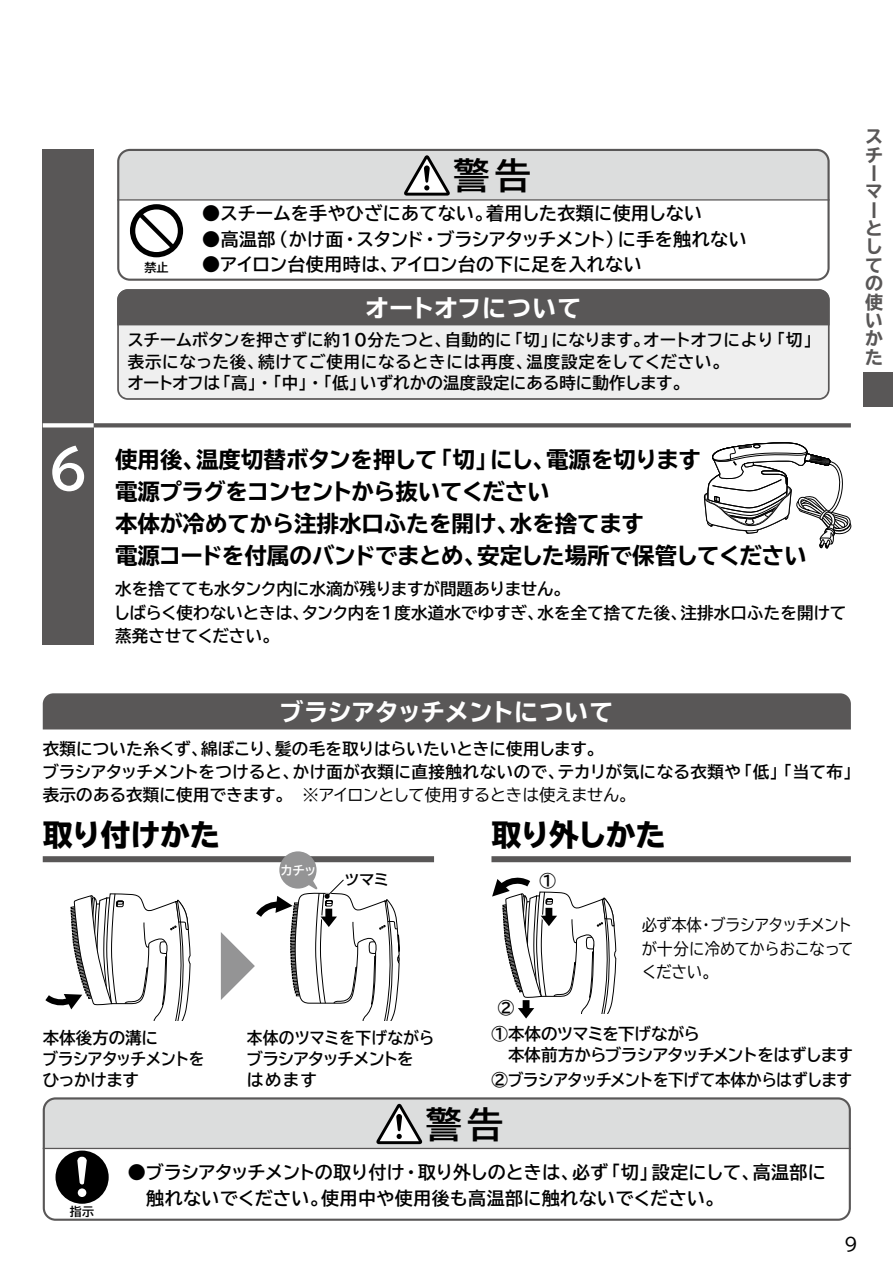
<style>
.page{position:relative;width:893px;height:1263px;background:#fff}
.page>*{position:absolute;margin:0;border:0;box-sizing:border-box;transform-origin:0 0}
.t1{font:700 52.5px "TBUD Go Std";color:#fff}
.t2{font:700 36px "TBUD Go Std";color:#000}
.t3{font:800 30px "TBUD Go Std";letter-spacing:-.04em;color:#000}
.t4{font:700 expanded 24px "TBUD Go Std";letter-spacing:-.01em;color:#fff}
.t5{font:700 expanded 24px "TBUD Go Std";letter-spacing:.015em;color:#fff}
.t6{font:700 expanded 22.5px/32px "TBUD Go Std";letter-spacing:-.01em;color:#000}
.t7{font:700 18px/25.5px "TBUD Go Std";letter-spacing:.015em;color:#000}
.t8{font:700 18px "TBUD Go Std";letter-spacing:-.015em;color:#000}
.t9{font:700 expanded 18px/18.3px "TBUD Go Std";color:#595757}
.t10{font:18px "TBUD Go Std";color:#000}
.t11{font:700 16.5px/23.4px "TBUD Go Std";color:#000}
.t12{font:700 16.5px/21.3px "TBUD Go Std";letter-spacing:-.04em;color:#000}
.t13{font:16.5px/23.4px "TBUD Go Std";letter-spacing:-.04em;color:#000;text-align:justify;scale:.93 1}
.t14{font:700 16.5px/21.3px "TBUD Go Std";letter-spacing:-.03em;color:#000;scale:.95 1}
.t15{font:700 16.5px/21.3px "TBUD Go Std";letter-spacing:-.03em;color:#000}
.t16{font:700 16.5px "TBUD Go Std";letter-spacing:-.045em;color:#000}
.t17{font:500 15px "Shin Go";color:#000}
.t18{font:700 12.45px "TBUD Go Std";color:#fff}
.t19{font:700 12px "TBUD Go Std";color:#000}
.s1{font-weight:400}
</style>
<div class="page">
<div style="left:43px;top:149px;width:51px;height:495px;background:#595757"></div>
<svg style="left:43px;top:423px;width:51px;height:4px"></svg>
<svg style="left:94px;top:423px;width:757px;height:4px;background:#626060"></svg>
<div style="left:864px;top:372px;width:29px;height:34px;background:#595757"></div>
<svg style="left:117px;top:257px;width:713px;height:24px"></svg>
<svg style="left:117px;top:149px;width:713px;height:108px"></svg>
<div style="left:117px;top:325px;width:713px;height:75px;background:#efefef"></div>
<div style="left:117px;top:289px;width:713px;height:36px;background:#595757"></div>
<svg style="left:703px;top:442px;width:148px;height:107px"></svg>
<div style="left:43px;top:856px;width:391px;height:6px;background:#595757"></div>
<div style="left:491px;top:856px;width:360px;height:6px;background:#595757"></div>
<svg style="left:43px;top:1204px;width:808px;height:17px"></svg>
<svg style="left:492px;top:877px;width:125px;height:142px"></svg>
<svg style="left:45px;top:893px;width:146px;height:128px"></svg>
<svg style="left:221px;top:851px;width:179px;height:170px"></svg>
<div style="left:43px;top:693px;width:808px;height:36px;background:#595757"></div>
<svg style="left:43px;top:1097px;width:808px;height:107px"></svg>
<h2 class="t2" style="left:454px;top:147px;width:79px">警告</h2>
<p class="t7" style="left:202px;top:201px;width:501px">●スチームを手やひざにあてない。着用した衣類に使用しない</p>
<p class="t8" style="left:202px;top:224px;width:546px">●高温部（かけ面・スタンド・ブラシアタッチメント）に手を触れない</p>
<p class="t19" style="left:144px;top:258px;width:26px">禁止</p>
<p class="t7" style="left:202px;top:252px;width:441px">●アイロン台使用時は、アイロン台の下に足を入れない</p>
<h3 class="t5" style="left:365px;top:295px;width:218px">オートオフについて</h3>
<p class="t11" style="left:127px;top:330px;width:694px;line-height:21.3px">スチームボタンを押さずに約10分たつと、自動的に「切」になります。オートオフにより「切」表示になった後、続けてご使用になるときには再度、温度設定をしてください。<br>オートオフは「高」・「中」・「低」いずれかの温度設定にある時に動作します。</p>
<p class="t9" style="left:865px;top:128px;width:19px">スチーマーとしての使いかた</p>
<h1 class="t1" style="left:48px;top:427px;width:43px">6</h1>
<h3 class="t6" style="left:115px;top:444px;width:693px">使用後、温度切替ボタンを押して「切」にし、電源を切ります<br>電源プラグをコンセントから抜いてください<br>本体が冷めてから注排水口ふたを開け、水を捨てます<br>電源コードを付属のバンドでまとめ、安定した場所で保管してください</h3>
<p class="t11" style="left:114px;top:577px;width:734px">水を捨てても水タンク内に水滴が残りますが問題ありません。<br>しばらく使わないときは、タンク内を1度水道水でゆすぎ、水を全て捨てた後、注排水口ふたを開けて蒸発させてください。</p>
<h3 class="t4" style="left:280px;top:699px;width:335px">ブラシアタッチメントについて</h3>
<p class="t11" style="left:42px;top:737px;width:819px">衣類についた糸くず、綿ぼこり、髪の毛を取りはらいたいときに使用します。<br>ブラシアタッチメントをつけると、かけ面が衣類に直接触れないので、テカリが気になる衣類や「低」「当て布」表示のある衣類に使用できます。　<span class="s1">※アイロンとして使用するときは使えません。</span></p>
<h3 class="t3" style="left:43px;top:818px;width:179px">取り付けかた</h3>
<h3 class="t3" style="left:491px;top:818px;width:176px">取り外しかた</h3>
<p class="t18" style="left:280px;top:860px;width:38px">カチッ</p>
<p class="t17" style="left:344px;top:870px;width:46px">ツマミ</p>
<p class="t11" style="left:539px;top:870px;width:18px">①</p>
<p class="t11" style="left:498px;top:996px;width:18px">②</p>
<p class="t13" style="left:642px;top:913px;width:229px">必ず本体・ブラシアタッチメントが十分に冷めてからおこなってください。</p>
<p class="t15" style="left:42px;top:1027px;width:163px">本体後方の溝に<br>ブラシアタッチメントをひっかけます</p>
<p class="t14" style="left:247px;top:1027px;width:199px">本体のツマミを下げながらブラシアタッチメントをはめます</p>
<p class="t12" style="left:491px;top:1023px;width:363px">①本体のツマミを下げながら<br>　本体前方からブラシアタッチメントをはずします</p>
<p class="t16" style="left:491px;top:1067px;width:362px">②ブラシアタッチメントを下げて本体からはずします</p>
<h2 class="t2" style="left:426px;top:1095px;width:79px">警告</h2>
<p class="t7" style="left:128px;top:1160px;width:700px">●ブラシアタッチメントの取り付け・取り外しのときは、必ず「切」設定にして、高温部に　触れないでください。使用中や使用後も高温部に触れないでください。</p>
<p class="t19" style="left:70px;top:1202px;width:26px">指示</p>
<p class="t10" style="left:844px;top:1229px;width:15px">9</p>
</div>
